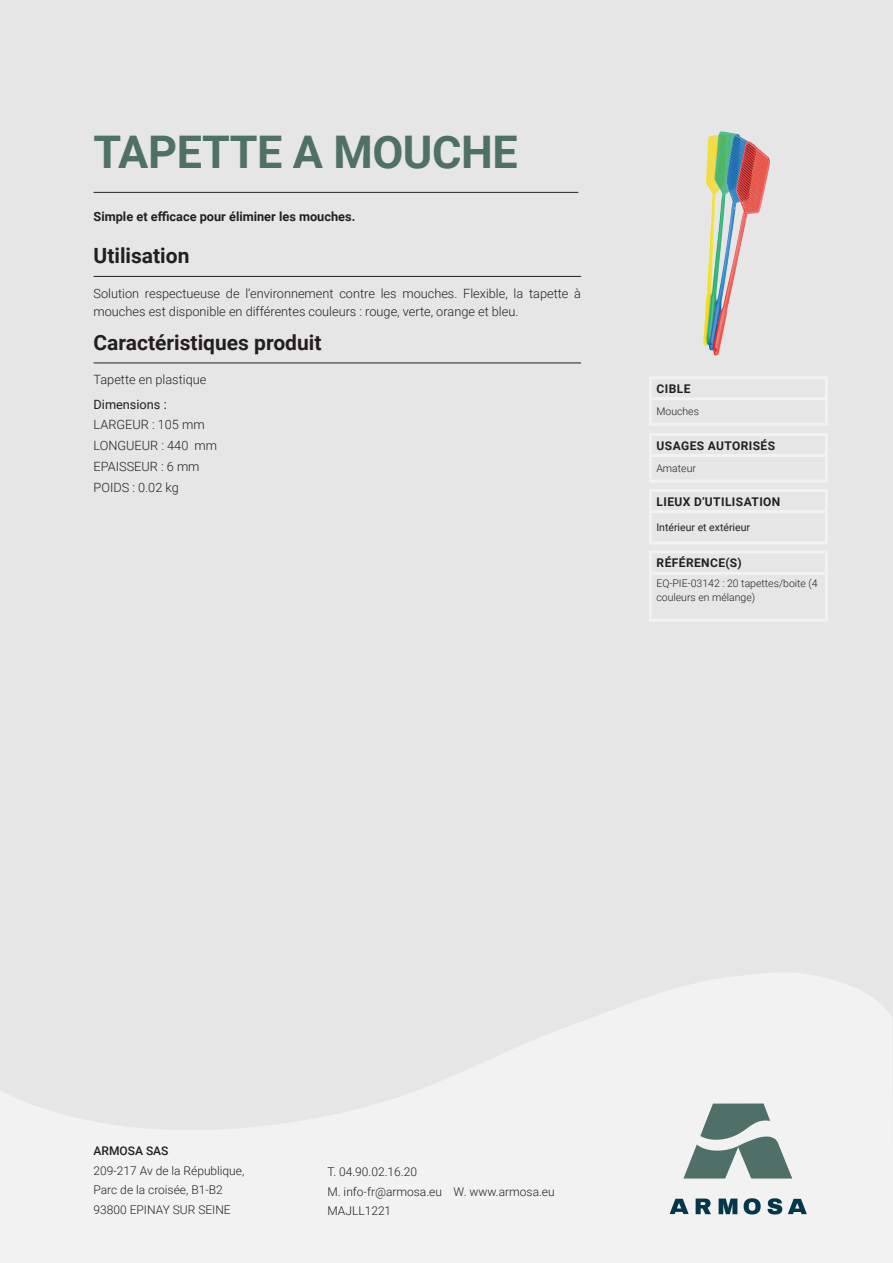
<style>
.page{position:relative;width:893px;height:1263px;background:#e6e6e6}
.page>*{position:absolute;margin:0;border:0;box-sizing:border-box;transform-origin:0 0}
.t1{font:700 45px "Roboto";letter-spacing:-.01em;color:#4f7066}
.t2{font:700 21px "Roboto";color:#231f20}
.t3{font:300 12.75px/18px "Roboto";color:#231f20}
.t4{font:700 12.75px "Roboto";color:#231f20}
.t5{font:12.75px "Roboto";color:#231f20}
.t6{font:300 12px "Roboto";color:#231f20}
.t7{font:700 12px "Roboto";letter-spacing:.035em;color:#231f20}
.t8{font:500 12px "Roboto";color:#231f20}
.t9{font:300 10.5px/13.5px "Roboto";color:#231f20}
.t10{font:10.5px "Roboto";color:#231f20}
</style>
<div class="page">
<svg style="left:0;top:973px;width:893px;height:290px;fill:#f2f2f2"></svg>
<hr style="left:94px;top:276px;width:487px;height:1px;background:#231f20">
<hr style="left:94px;top:363px;width:487px;height:1px;background:#231f20">
<hr style="left:94px;top:192px;width:484px;height:1px;background:#231f20">
<hr style="left:649px;top:489px;width:179px;height:3px;background:#f2f2f2">
<hr style="left:649px;top:492px;width:3px;height:18px;background:#f2f2f2">
<hr style="left:825px;top:492px;width:3px;height:18px;background:#f2f2f2">
<hr style="left:649px;top:510px;width:179px;height:3px;background:#f2f2f2">
<hr style="left:649px;top:513px;width:3px;height:28px;background:#f2f2f2">
<hr style="left:825px;top:513px;width:3px;height:28px;background:#f2f2f2">
<hr style="left:649px;top:541px;width:179px;height:3px;background:#f2f2f2">
<hr style="left:649px;top:433px;width:179px;height:3px;background:#f2f2f2">
<hr style="left:649px;top:436px;width:3px;height:18px;background:#f2f2f2">
<hr style="left:825px;top:436px;width:3px;height:18px;background:#f2f2f2">
<hr style="left:649px;top:454px;width:179px;height:3px;background:#f2f2f2">
<hr style="left:649px;top:457px;width:3px;height:23px;background:#f2f2f2">
<hr style="left:825px;top:457px;width:3px;height:23px;background:#f2f2f2">
<hr style="left:649px;top:480px;width:179px;height:3px;background:#f2f2f2">
<hr style="left:649px;top:376px;width:179px;height:3px;background:#f2f2f2">
<hr style="left:649px;top:379px;width:3px;height:18px;background:#f2f2f2">
<hr style="left:825px;top:379px;width:3px;height:18px;background:#f2f2f2">
<hr style="left:649px;top:397px;width:179px;height:3px;background:#f2f2f2">
<hr style="left:649px;top:400px;width:3px;height:23px;background:#f2f2f2">
<hr style="left:825px;top:400px;width:3px;height:23px;background:#f2f2f2">
<hr style="left:649px;top:423px;width:179px;height:3px;background:#f2f2f2">
<hr style="left:649px;top:550px;width:179px;height:3px;background:#f2f2f2">
<hr style="left:649px;top:553px;width:3px;height:19px;background:#f2f2f2">
<hr style="left:825px;top:553px;width:3px;height:19px;background:#f2f2f2">
<hr style="left:649px;top:572px;width:179px;height:3px;background:#f2f2f2">
<hr style="left:649px;top:575px;width:3px;height:44px;background:#f2f2f2">
<hr style="left:825px;top:575px;width:3px;height:44px;background:#f2f2f2">
<hr style="left:649px;top:619px;width:179px;height:3px;background:#f2f2f2">
<svg style="left:683px;top:1103px;width:109px;height:75px"></svg>
<svg style="left:788px;top:1199px;width:19px;height:15px"></svg>
<svg style="left:670px;top:1199px;width:19px;height:15px"></svg>
<svg style="left:696px;top:1198px;width:15px;height:16px"></svg>
<svg style="left:719px;top:1198px;width:18px;height:16px"></svg>
<svg style="left:744px;top:1198px;width:17px;height:16px"></svg>
<svg style="left:768px;top:1198px;width:14px;height:16px"></svg>
<img style="left:703px;top:131px;width:67px;height:225px">
<p class="t1" style="left:94px;top:120px;width:426px">TAPETTE A MOUCHE</p>
<p class="t4" style="left:94px;top:208px;width:263px">Simple et efficace pour éliminer les mouches.</p>
<p class="t2" style="left:94px;top:241px;width:97px">Utilisation</p>
<p class="t3" style="left:94px;top:284px;width:489px">Solution respectueuse de l’environnement contre les mouches. Flexible, la tapette à mouches est disponible en différentes couleurs : rouge, verte, orange et bleu.</p>
<p class="t2" style="left:94px;top:328px;width:229px">Caractéristiques produit</p>
<p class="t3" style="left:94px;top:369px;width:114px">Tapette en plastique</p>
<p class="t5" style="left:94px;top:395px;width:75px">Dimensions :</p>
<p class="t3" style="left:94px;top:415px;width:113px">LARGEUR : 105 mm</p>
<p class="t3" style="left:94px;top:436px;width:125px">LONGUEUR : 440 mm</p>
<p class="t3" style="left:94px;top:457px;width:108px">EPAISSEUR : 6 mm</p>
<p class="t3" style="left:94px;top:477px;width:87px">POIDS : 0.02 kg</p>
<p class="t7" style="left:657px;top:380px;width:35px">CIBLE</p>
<p class="t9" style="left:656px;top:405px;width:44px">Mouches</p>
<p class="t7" style="left:657px;top:437px;width:120px">USAGES AUTORISÉS</p>
<p class="t9" style="left:656px;top:461px;width:41px">Amateur</p>
<p class="t7" style="left:657px;top:493px;width:125px">LIEUX D’UTILISATION</p>
<p class="t10" style="left:656px;top:520px;width:95px">Intérieur et extérieur</p>
<p class="t7" style="left:657px;top:554px;width:87px">RÉFÉRENCE(S)</p>
<p class="t9" style="left:656px;top:576px;width:163px">EQ-PIE-03142 : 20 tapettes/boite (4 couleurs en mélange)</p>
<p class="t8" style="left:94px;top:1142px;width:76px">ARMOSA SAS</p>
<p class="t6" style="left:94px;top:1162px;width:152px">209-217 Av de la République,</p>
<p class="t6" style="left:94px;top:1181px;width:131px">Parc de la croisée, B1-B2</p>
<p class="t6" style="left:94px;top:1201px;width:139px">93800 EPINAY SUR SEINE</p>
<p class="t6" style="left:327px;top:1163px;width:91px">T. 04.90.02.16.20</p>
<p class="t6" style="left:327px;top:1183px;width:229px">M. info-fr@armosa.eu W. www.armosa.eu</p>
<p class="t6" style="left:327px;top:1202px;width:65px">MAJLL1221</p>
</div>
